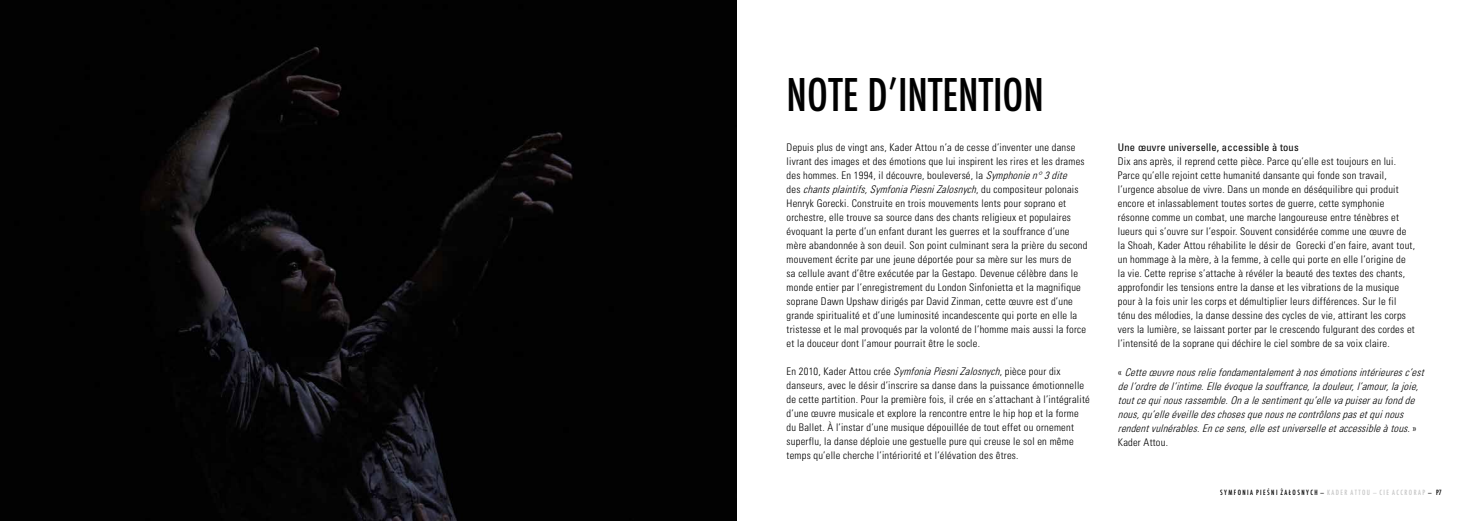
<style>
.page{position:relative;width:1474px;height:521px;background:#fff}
.page>*{position:absolute;margin:0;border:0;box-sizing:border-box;transform-origin:0 0}
.t1{font:500 condensed 43.75px "Futura";color:#000}
.t2{font:300 condensed 10.5px/14px "Univers LT Std";letter-spacing:.02em;color:#000}
.t3{font:italic 300 condensed 10.5px/14px "Univers LT Std";color:#000}
.t4{font:condensed 10.5px "Univers LT Std";letter-spacing:.02em;color:#000}
.t5{font:500 condensed 7px "Futura";color:#000}
.s1{font-style:italic}
.s2{font-style:normal}
.s3{color:#c6c6c6}
</style>
<div class="page">
<img style="left:0;top:0;width:737px;height:521px">
<h1 class="t1" style="left:786px;top:67px;width:259px">NOTE D’INTENTION</h1>
<p class="t2" style="left:786px;top:140px;width:302px">Depuis plus de vingt ans, Kader Attou n’a de cesse d’inventer une danse livrant des images et des émotions que lui inspirent les rires et les drames des hommes. En 1994, il découvre, bouleversé, la <span class="s1">Symphonien°3dite<br></span>d e s <span class="s1">chantsplaintifs,SymfoniaPiesniZalosnych</span>, d u c o m p o s i t e u r p o l o n a i s Henryk Gorecki. Construite en trois mouvements lents pour soprano et orchestre, elle trouve sa source dans des chants religieux et populaires évoquant la perte d’un enfant durant les guerres et la souffrance d’une mère abandonnée à son deuil. Son point culminant sera la prière du second mouvement écrite par une jeune déportée pour sa mère sur les murs de<br>sa cellule avant d’être exécutée par la Gestapo. Devenue célèbre dans le monde entier par l’enregistrement du London Sinfonietta et la magnifique soprane Dawn Upshaw dirigés par David Zinman, cette œuvre est d’une grande spiritualité et d’une luminosité incandescente qui porte en elle la tristesse et le mal provoqués par la volonté de l’homme mais aussi la force et la douceur dont l’amour pourrait être le socle.</p>
<p class="t2" style="left:786px;top:364px;width:305px">En 2010, Kader Attou crée <span class="s1">SymfoniaPiesniZalosnych</span>, pièce pour dix danseurs, avec le désir d’inscrire sa danse dans la puissance émotionnelle de cette partition. Pour la première fois, il crée en s’attachant à l’intégralité d’une œuvre musicale et explore la rencontre entre le hip hop et la forme du Ballet. À l’instar d’une musique dépouillée de tout effet ou ornement superflu, la danse déploie une gestuelle pure qui creuse le sol en même temps qu’elle cherche l’intériorité et l’élévation des êtres.</p>
<p class="t4" style="left:1117px;top:140px;width:182px">Une œuvre universelle, accessible à tous</p>
<p class="t2" style="left:1117px;top:154px;width:298px">Dix ans après, il reprend cette pièce. Parce qu’elle est toujours en lui.<br>Parce qu’elle rejoint cette humanité dansante qui fonde son travail, l’urgence absolue de vivre. Dans un monde en déséquilibre qui produit encore et inlassablement toutes sortes de guerre, cette symphonie résonne comme un combat, une marche langoureuse entre ténèbres et lueurs qui s’ouvre sur l’espoir. Souvent considérée comme une œuvre de la Shoah, Kader Attou réhabilite le désir de Gorecki d’en faire, avant tout, un hommage à la mère, à la femme, à celle qui porte en elle l’origine de la vie. Cette reprise s’attache à révéler la beauté des textes des chants, approfondir les tensions entre la danse et les vibrations de la musique pour à la fois unir les corps et démultiplier leurs différences. Sur le fil ténu des mélodies, la danse dessine des cycles de vie, attirant les corps vers la lumière, se laissant porter par le crescendo fulgurant des cordes et l’intensité de la soprane qui déchire le ciel sombre de sa voix claire.</p>
<p class="t3" style="left:1117px;top:365px;width:311px"><span class="s2">«</span> Cetteœuvrenousreliefondamentalementànosémotionsintérieuresc’est del’ordredel’intime.Elleévoquelasouffrance,ladouleur,l’amour,lajoie, toutcequinousrassemble.Onalesentimentqu’ellevapuiseraufondde nous,qu’elleéveilledeschosesquenousnecontrôlonspasetquinous rendentvulnérables.Encesens,elleestuniverselleetaccessibleàtous.<span class="s2">» Kader Attou.</span></p>
<p class="t5" style="left:1220px;top:488px;width:223px">S Y M F O N I A P I E Ś N I Ż A Ł O S N Y C H — <span class="s3">K A D E R A T T O U — C I E A C C R O R A P</span> — P7</p>
</div>
